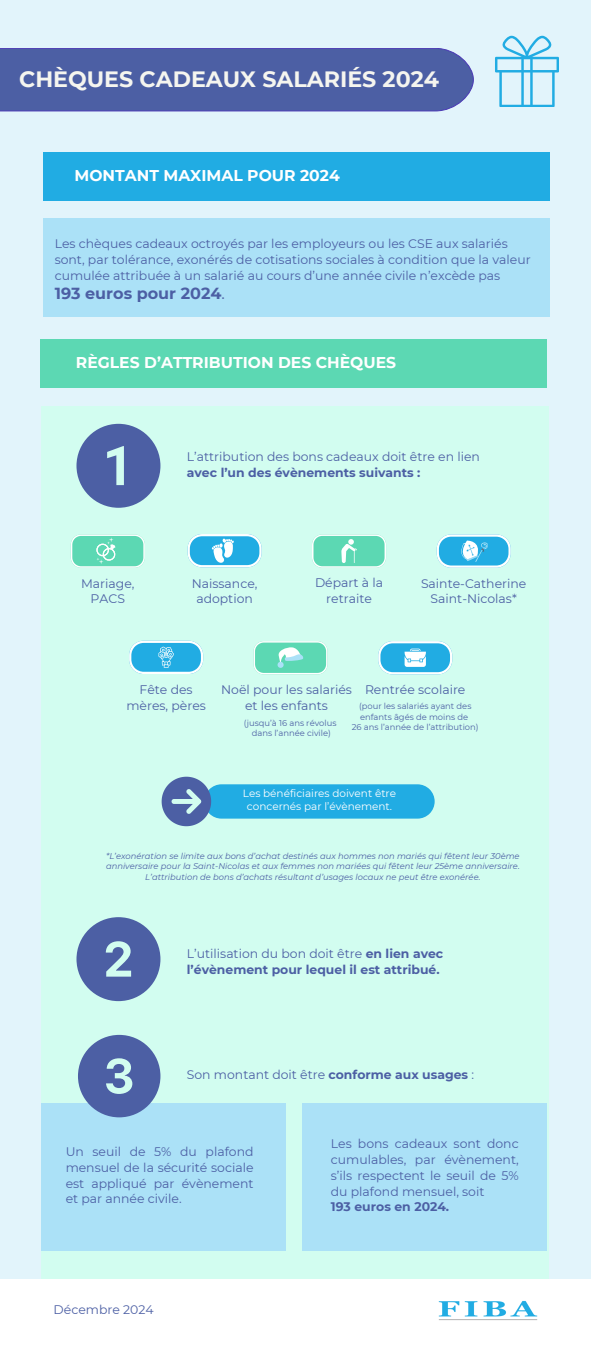
<style>
.page{position:relative;width:591px;height:1350px;background:#fff}
.page>*{position:absolute;margin:0;border:0;box-sizing:border-box;transform-origin:0 0}
.t1{font:700 22.2px "Montserrat";color:#f5f5ef}
.t2{font:700 16px "Montserrat";color:#4c5fa4}
.t3{font:700 15.6px "Montserrat";color:#fff}
.t4{font:12.4px/15.9px "Montserrat";color:#4c5fa4;text-align:center}
.t5{font:700 12.4px/15.9px "Montserrat";color:#4c5fa4}
.t6{font:10.5px/13.4px "Montserrat";color:#fff;text-align:center}
.t7{font:italic 8.4px/10.5px "Montserrat";color:#4c5fa4;text-align:center}
.t8{font:8.4px/10.5px "Montserrat";color:#4c5fa4}
.s1{font-weight:400}
.s2{font-weight:700}
</style>
<div class="page">
<div style="left:0;top:0;width:591px;height:1278px;background:#e2f4fb"></div>
<div style="left:0;top:48px;width:474px;height:63px;background:#4c5fa4"></div>
<div style="left:41px;top:407px;width:508px;height:872px;background:#d2fdf0"></div>
<img style="left:438px;top:1300px;width:100px;height:21px">
<svg style="left:495px;top:36px;width:64px;height:71px"></svg>
<svg style="left:76px;top:424px;width:84px;height:84px"></svg>
<div style="left:44px;top:152px;width:506px;height:49px;background:#21ace3"></div>
<div style="left:43px;top:218px;width:506px;height:99px;background:#abe1f7"></div>
<svg style="left:76px;top:917px;width:84px;height:84px"></svg>
<svg style="left:162px;top:777px;width:273px;height:49px"></svg>
<svg style="left:71px;top:534px;width:74px;height:34px;background:#7bdfc1"></svg>
<svg style="left:188px;top:534px;width:74px;height:33px;background:#69c8eb"></svg>
<svg style="left:312px;top:534px;width:74px;height:34px;background:#7ce0c2"></svg>
<svg style="left:437px;top:534px;width:74px;height:34px;background:#67c7ea"></svg>
<svg style="left:129px;top:641px;width:74px;height:33px;background:#59c1e9"></svg>
<svg style="left:254px;top:641px;width:74px;height:33px;background:#7fe0c4"></svg>
<svg style="left:378px;top:641px;width:74px;height:33px;background:#6bc8eb"></svg>
<div style="left:40px;top:339px;width:507px;height:49px;background:#5cd8b3"></div>
<div style="left:41px;top:1103px;width:245px;height:148px;background:#abe1f7"></div>
<svg style="left:78px;top:1035px;width:82px;height:82px"></svg>
<div style="left:303px;top:1103px;width:244px;height:148px;background:#abe1f7"></div>
<p class="t1" style="left:19px;top:65px;width:421px">CHÈQUES CADEAUX SALARIÉS 2024</p>
<h1 class="t3" style="left:75px;top:166px;width:267px">MONTANT MAXIMAL POUR 2024</h1>
<h3 class="t4" style="left:55px;top:236px;width:477px;text-align:left">Les chèques cadeaux octroyés par les employeurs ou les CSE aux salariés sont, par tolérance, exonérés de cotisations sociales à condition que la valeur cumulée attribuée à un salarié au cours d’une année civile n’excède pas</h3>
<h3 class="t2" style="left:55px;top:284px;width:172px">193 euros pour 2024<span class="s1">.</span></h3>
<p class="t3" style="left:76px;top:353px;width:322px">RÈGLES D’ATTRIBUTION DES CHÈQUES</p>
<h3 class="t4" style="left:187px;top:449px;width:295px;text-align:left">L’attribution des bons cadeaux doit être en lien <span class="s2">avec l’un des évènements suivants :</span></h3>
<p class="t4" style="left:81px;top:575px;width:55px">Mariage,<br>PACS</p>
<h2 class="t4" style="left:192px;top:575px;width:67px">Naissance, adoption</h2>
<p class="t4" style="left:315px;top:575px;width:70px">Départ à la retraite</p>
<h3 class="t4" style="left:421px;top:575px;width:107px">Sainte-Catherine<br>Saint-Nicolas*</h3>
<p class="t4" style="left:126px;top:682px;width:81px">Fête des mères, pères</p>
<h2 class="t4" style="left:221px;top:682px;width:132px">Noël pour les salariés et les enfants</h2>
<p class="t8" style="left:244px;top:717px;width:94px">(jusqu’à 16 ans révolus</p>
<p class="t8" style="left:252px;top:728px;width:81px">dans l’année civile)</p>
<h3 class="t4" style="left:365px;top:682px;width:102px">Rentrée scolaire</h3>
<p class="t8" style="left:359px;top:701px;width:114px">(pour les salariés ayant des enfants âgés de moins de</p>
<h3 class="t8" style="left:352px;top:722px;width:128px">26 ans l’année de l’attribution)</h3>
<p class="t6" style="left:243px;top:786px;width:155px">Les bénéficiaires doivent être concernés par l’évènement.</p>
<p class="t7" style="left:106px;top:850px;width:415px">*L’exonération se limite aux bons d’achat destinés aux hommes non mariés qui fêtent leur 30ème anniversaire pour la Saint-Nicolas et aux femmes non mariées qui fêtent leur 25ème anniversaire.<br>L’attribution de bons d’achats résultant d’usages locaux ne peut être exonérée.</p>
<h3 class="t5" style="left:187px;top:946px;width:258px"><span class="s1">L’utilisation du bon doit être</span> en lien avec l’évènement pour lequel il est attribué.</h3>
<p class="t4" style="left:187px;top:1067px;width:289px">Son montant doit être <span class="s2">conforme aux usages</span> :</p>
<h3 class="t4" style="left:66px;top:1144px;width:189px;text-align:justify">Un seuil de 5% du plafond mensuel de la sécurité sociale est appliqué par évènement et par année civile.</h3>
<p class="t4" style="left:331px;top:1136px;width:189px;text-align:left">Les bons cadeaux sont donc cumulables, par évènement, s’ils respectent le seuil de 5% du plafond mensuel, soit<br><span class="s2">193 euros en 2024.</span></p>
<h3 class="t4" style="left:54px;top:1302px;width:102px">Décembre 2024</h3>
</div>
